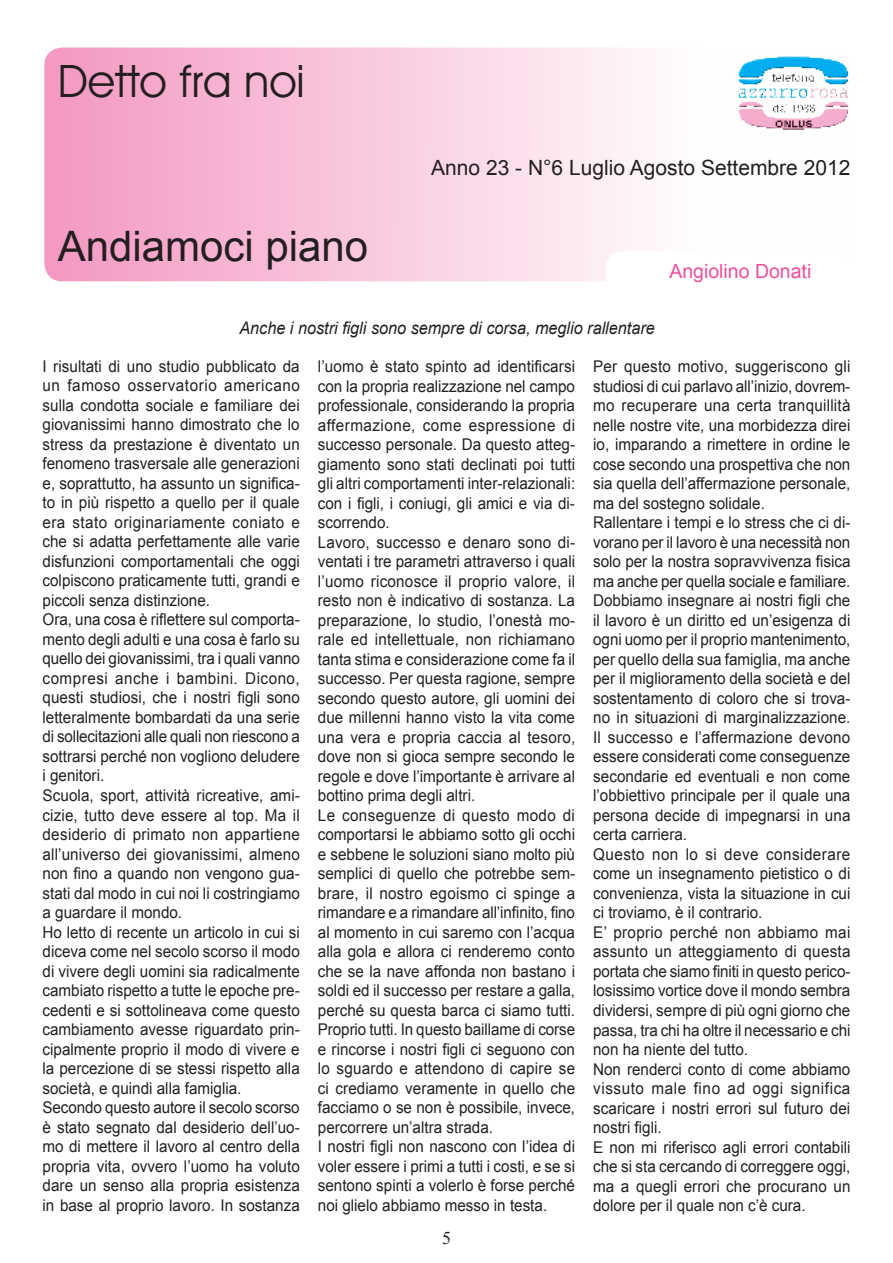
<style>
.page{position:relative;width:893px;height:1263px;background:#fff}
.page>*{position:absolute;margin:0;border:0;box-sizing:border-box;transform-origin:0 0}
.t1{font:45px "Avant Garde IT Cby BT";color:#231f20}
.t2{font:42px "Arial";color:#231f20}
.t3{font:21px "Arial";color:#231f20}
.t4{font:19.5px "Arial";color:#ee4f9d}
.t5{font:18px "Times New Roman";color:#231f20}
.t6{font:italic 17.25px "Arial";color:#231f20;scale:.94 1}
.t7{font:16.2px/19.5px "Arial";color:#231f20;scale:.94 1}
</style>
<div class="page">
<div style="left:44px;top:48px;width:808px;height:233px;background:linear-gradient(to right,#f49bc3,#fff);border-radius:18px"></div>
<div style="left:605px;top:251px;width:247px;height:45px;background:#fff;border-radius:18px"></div>
<img style="left:736px;top:48px;width:114px;height:90px">
<h1 class="t1" style="left:58px;top:53px;width:249px">Detto fra noi</h1>
<h2 class="t2" style="left:58px;top:223px;width:312px">Andiamoci piano</h2>
<p class="t3" style="left:431px;top:156px;width:421px">Anno 23 - N°6 Luglio Agosto Settembre 2012</p>
<p class="t4" style="left:669px;top:260px;width:143px">Angiolino Donati</p>
<p class="t6" style="left:239px;top:318px;width:443px">Anche i nostri figli sono sempre di corsa, meglio rallentare</p>
<p class="t7" style="left:43px;top:356px;width:275px">I risultati di uno studio pubblicato da un famoso osservatorio americano sulla condotta sociale e familiare dei giovanissimi hanno dimostrato che lo stress da prestazione è diventato un fenomeno trasversale alle generazioni e, soprattutto, ha assunto un significa&shy;to in più rispetto a quello per il quale era stato originariamente coniato e che si adatta perfettamente alle varie disfunzioni comportamentali che oggi colpiscono praticamente tutti, grandi e piccoli senza distinzione.<br>Ora, una cosa è riflettere sul comporta&shy;mento degli adulti e una cosa è farlo su quello dei giovanissimi, tra i quali vanno compresi anche i bambini. Dicono, questi studiosi, che i nostri figli sono letteralmente bombardati da una serie di sollecitazioni alle quali non riescono a sottrarsi perché non vogliono deludere i genitori.<br>Scuola, sport, attività ricreative, ami&shy;cizie, tutto deve essere al top. Ma il desiderio di primato non appartiene all’universo dei giovanissimi, almeno non fino a quando non vengono gua&shy;stati dal modo in cui noi li costringiamo a guardare il mondo.<br>Ho letto di recente un articolo in cui si diceva come nel secolo scorso il modo di vivere degli uomini sia radicalmente cambiato rispetto a tutte le epoche pre&shy;cedenti e si sottolineava come questo cambiamento avesse riguardato prin&shy;cipalmente proprio il modo di vivere e la percezione di se stessi rispetto alla società, e quindi alla famiglia.<br>Secondo questo autore il secolo scorso è stato segnato dal desiderio dell’uo&shy;mo di mettere il lavoro al centro della propria vita, ovvero l’uomo ha voluto dare un senso alla propria esistenza in base al proprio lavoro. In sostanza</p>
<p class="t7" style="left:318px;top:357px;width:275px">l’uomo è stato spinto ad identificarsi con la propria realizzazione nel campo professionale, considerando la propria affermazione, come espressione di successo personale. Da questo atteg&shy;giamento sono stati declinati poi tutti gli altri comportamenti inter-relazionali: con i figli, i coniugi, gli amici e via di&shy;scorrendo.<br>Lavoro, successo e denaro sono di&shy;ventati i tre parametri attraverso i quali l’uomo riconosce il proprio valore, il resto non è indicativo di sostanza. La preparazione, lo studio, l’onestà mo&shy;rale ed intellettuale, non richiamano tanta stima e considerazione come fa il successo. Per questa ragione, sempre secondo questo autore, gli uomini dei due millenni hanno visto la vita come una vera e propria caccia al tesoro, dove non si gioca sempre secondo le regole e dove l’importante è arrivare al bottino prima degli altri.<br>Le conseguenze di questo modo di comportarsi le abbiamo sotto gli occhi e sebbene le soluzioni siano molto più semplici di quello che potrebbe sem&shy;brare, il nostro egoismo ci spinge a rimandare e a rimandare all’infinito, fino al momento in cui saremo con l’acqua alla gola e allora ci renderemo conto che se la nave affonda non bastano i soldi ed il successo per restare a galla, perché su questa barca ci siamo tutti.<br>Proprio tutti. In questo baillame di corse e rincorse i nostri figli ci seguono con lo sguardo e attendono di capire se ci crediamo veramente in quello che facciamo o se non è possibile, invece, percorrere un’altra strada.<br>I nostri figli non nascono con l’idea di voler essere i primi a tutti i costi, e se si sentono spinti a volerlo è forse perché noi glielo abbiamo messo in testa.</p>
<p class="t7" style="left:593px;top:357px;width:275px">Per questo motivo, suggeriscono gli studiosi di cui parlavo all’inizio, dovrem&shy;mo recuperare una certa tranquillità nelle nostre vite, una morbidezza direi io, imparando a rimettere in ordine le cose secondo una prospettiva che non sia quella dell’affermazione personale, ma del sostegno solidale.<br>Rallentare i tempi e lo stress che ci di&shy;vorano per il lavoro è una necessità non solo per la nostra sopravvivenza fisica ma anche per quella sociale e familiare.<br>Dobbiamo insegnare ai nostri figli che il lavoro è un diritto ed un’esigenza di ogni uomo per il proprio mantenimento, per quello della sua famiglia, ma anche per il miglioramento della società e del sostentamento di coloro che si trova&shy;no in situazioni di marginalizzazione.<br>Il successo e l’affermazione devono essere considerati come conseguenze secondarie ed eventuali e non come l’obbiettivo principale per il quale una persona decide di impegnarsi in una certa carriera.<br>Questo non lo si deve considerare come un insegnamento pietistico o di convenienza, vista la situazione in cui ci troviamo, è il contrario.<br>E’ proprio perché non abbiamo mai assunto un atteggiamento di questa portata che siamo finiti in questo perico&shy;losissimo vortice dove il mondo sembra dividersi, sempre di più ogni giorno che passa, tra chi ha oltre il necessario e chi non ha niente del tutto.<br>Non renderci conto di come abbiamo vissuto male fino ad oggi significa scaricare i nostri errori sul futuro dei nostri figli.<br>E non mi riferisco agli errori contabili che si sta cercando di correggere oggi, ma a quegli errori che procurano un dolore per il quale non c’è cura.</p>
<p class="t5" style="left:442px;top:1227px;width:10px">5</p>
</div>
